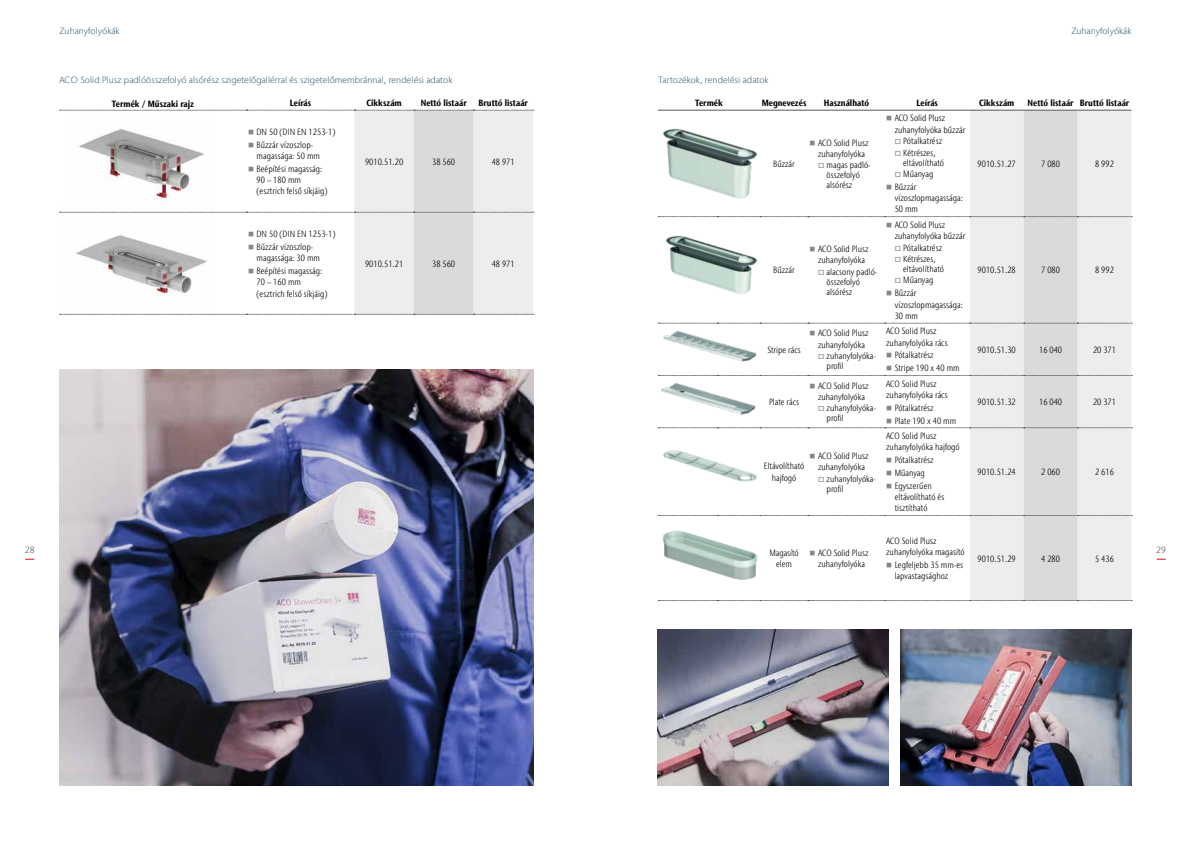
<style>
.page{position:relative;width:1191px;height:842px;background:#fff}
.page>*{position:absolute;margin:0;border:0;box-sizing:border-box;transform-origin:0 0}
.t1{font:300 condensed 9px/11.3px "Stone Sans IIITC Com";letter-spacing:.005em;color:#000}
.t2{font:300 9px "Stone Sans IIITC Com";letter-spacing:.005em;color:#415f77}
.t3{font:700 condensed 9px "Stone Sans IIITC Com";color:#000}
.t4{font:300 9px "Stone Sans IIITC Com";color:#575756}
.s1{color:#878787}
</style>
<div class="page">
<img style="left:658px;top:629px;width:230px;height:157px">
<img style="left:900px;top:629px;width:231px;height:157px">
<img style="left:60px;top:369px;width:473px;height:417px">
<svg style="left:60px;top:110px;width:474px;height:205px"></svg>
<img style="left:67px;top:111px;width:147px;height:95px">
<img style="left:59px;top:206px;width:155px;height:106px">
<svg style="left:658px;top:110px;width:474px;height:491px"></svg>
<img style="left:662px;top:450px;width:95px;height:32px">
<img style="left:662px;top:129px;width:95px;height:71px">
<img style="left:665px;top:235px;width:92px;height:60px">
<img style="left:662px;top:530px;width:95px;height:50px">
<img style="left:662px;top:330px;width:95px;height:32px">
<img style="left:660px;top:382px;width:96px;height:33px">
<p class="t2" style="left:59px;top:26px;width:62px">Zuhanyfolyókák</p>
<p class="t2" style="left:1071px;top:26px;width:62px">Zuhanyfolyókák</p>
<p class="t2" style="left:59px;top:75px;width:394px">ACO Solid Plusz padlóösszefolyó alsórész szigetelőgallérral és szigetelőmembránnal, rendelési adatok</p>
<p class="t3" style="left:112px;top:98px;width:84px">Termék / Műszaki rajz</p>
<p class="t3" style="left:290px;top:97px;width:23px">Leírás</p>
<p class="t3" style="left:366px;top:97px;width:37px">Cikkszám</p>
<p class="t3" style="left:421px;top:97px;width:47px">Nettó listaár</p>
<p class="t3" style="left:478px;top:97px;width:51px">Bruttó listaár</p>
<p class="t1" style="left:248px;top:126px;width:89px"><span class="s1">■</span> DN 50 (DIN EN 1253-1)</p>
<p class="t1" style="left:256px;top:139px;width:65px;text-indent:-9px"><span class="s1">■</span> Bűzzár vízoszlop&shy;magassága: 50 mm</p>
<p class="t1" style="left:256px;top:163px;width:72px;text-indent:-9px"><span class="s1">■</span> Beépítési magasság:<br>90 – 180 mm (esztrich felső síkjáig)</p>
<p class="t2" style="left:658px;top:75px;width:112px">Tartozékok, rendelési adatok</p>
<p class="t3" style="left:695px;top:97px;width:29px">Termék</p>
<p class="t3" style="left:761px;top:97px;width:46px">Megnevezés</p>
<p class="t3" style="left:824px;top:97px;width:47px">Használható</p>
<p class="t3" style="left:916px;top:97px;width:23px">Leírás</p>
<p class="t3" style="left:979px;top:97px;width:37px">Cikkszám</p>
<p class="t3" style="left:1027px;top:97px;width:103px">Nettó listaár Bruttó listaár</p>
<p class="t1" style="left:894px;top:113px;width:72px;text-indent:-9px"><span class="s1">■</span> ACO Solid Plusz zuhanyfolyóka bűzzár</p>
<p class="t1" style="left:894px;top:135px;width:49px"><span class="s1">□</span> Pótalkatrész</p>
<p class="t1" style="left:903px;top:147px;width:42px;line-height:10px;text-indent:-9px"><span class="s1">□</span> Kétrészes, eltávolítható</p>
<p class="t1" style="left:894px;top:168px;width:40px"><span class="s1">□</span> Műanyag</p>
<p class="t1" style="left:894px;top:181px;width:70px;text-indent:-9px"><span class="s1">■</span> Bűzzár vízoszlopmagassága:<br>50 mm</p>
<p class="t1" style="left:809px;top:137px;width:61px;text-align:center"><span class="s1">■</span> ACO Solid Plusz zuhanyfolyóka</p>
<p class="t1" style="left:826px;top:160px;width:46px;line-height:10px;text-indent:-9px"><span class="s1">□</span> magas padló&shy;összefolyó alsórész</p>
<p class="t1" style="left:365px;top:156px;width:40px">9010.51.20</p>
<p class="t1" style="left:432px;top:156px;width:24px">38 560</p>
<p class="t1" style="left:492px;top:156px;width:24px">48 971</p>
<p class="t1" style="left:773px;top:158px;width:23px">Bűzzár</p>
<p class="t1" style="left:977px;top:158px;width:40px">9010.51.27</p>
<p class="t1" style="left:1041px;top:158px;width:20px">7 080</p>
<p class="t1" style="left:1095px;top:158px;width:20px">8 992</p>
<p class="t1" style="left:248px;top:228px;width:89px"><span class="s1">■</span> DN 50 (DIN EN 1253-1)</p>
<p class="t1" style="left:256px;top:241px;width:65px;text-indent:-9px"><span class="s1">■</span> Bűzzár vízoszlop&shy;magassága: 30 mm</p>
<p class="t1" style="left:256px;top:265px;width:72px;text-indent:-9px"><span class="s1">■</span> Beépítési magasság:<br>70 – 160 mm (esztrich felső síkjáig)</p>
<p class="t1" style="left:365px;top:258px;width:40px">9010.51.21</p>
<p class="t1" style="left:432px;top:258px;width:24px">38 560</p>
<p class="t1" style="left:492px;top:258px;width:24px">48 971</p>
<p class="t1" style="left:773px;top:265px;width:23px">Bűzzár</p>
<p class="t1" style="left:809px;top:243px;width:61px;text-align:center"><span class="s1">■</span> ACO Solid Plusz zuhanyfolyóka</p>
<p class="t1" style="left:826px;top:267px;width:52px;line-height:10px;text-indent:-9px"><span class="s1">□</span> alacsony padló&shy;összefolyó alsórész</p>
<p class="t1" style="left:767px;top:344px;width:35px">Stripe rács</p>
<p class="t1" style="left:769px;top:396px;width:32px">Plate rács</p>
<p class="t1" style="left:809px;top:328px;width:61px;text-align:center"><span class="s1">■</span> ACO Solid Plusz zuhanyfolyóka</p>
<p class="t1" style="left:826px;top:351px;width:51px;line-height:10px;text-indent:-9px"><span class="s1">□</span> zuhanyfolyóka&shy;profil</p>
<p class="t1" style="left:809px;top:380px;width:61px;text-align:center"><span class="s1">■</span> ACO Solid Plusz zuhanyfolyóka</p>
<p class="t1" style="left:826px;top:403px;width:51px;line-height:10px;text-indent:-9px"><span class="s1">□</span> zuhanyfolyóka&shy;profil</p>
<p class="t1" style="left:809px;top:450px;width:61px;text-align:center"><span class="s1">■</span> ACO Solid Plusz zuhanyfolyóka</p>
<p class="t1" style="left:826px;top:473px;width:51px;line-height:10px;text-indent:-9px"><span class="s1">□</span> zuhanyfolyóka&shy;profil</p>
<p class="t1" style="left:764px;top:460px;width:42px;line-height:11.9px;text-align:center">Eltávolítható hajfogó</p>
<p class="t1" style="left:894px;top:219px;width:72px;text-indent:-9px"><span class="s1">■</span> ACO Solid Plusz zuhanyfolyóka bűzzár</p>
<p class="t1" style="left:894px;top:242px;width:49px"><span class="s1">□</span> Pótalkatrész</p>
<p class="t1" style="left:903px;top:254px;width:42px;line-height:10px;text-indent:-9px"><span class="s1">□</span> Kétrészes, eltávolítható</p>
<p class="t1" style="left:894px;top:275px;width:40px"><span class="s1">□</span> Műanyag</p>
<p class="t1" style="left:894px;top:287px;width:70px;text-indent:-9px"><span class="s1">■</span> Bűzzár vízoszlopmagassága:<br>30 mm</p>
<p class="t1" style="left:886px;top:325px;width:63px">ACO Solid Plusz zuhanyfolyóka rács</p>
<p class="t1" style="left:886px;top:350px;width:49px"><span class="s1">■</span> Pótalkatrész</p>
<p class="t1" style="left:886px;top:362px;width:75px"><span class="s1">■</span> Stripe 190 x 40 mm</p>
<p class="t1" style="left:886px;top:378px;width:63px">ACO Solid Plusz zuhanyfolyóka rács</p>
<p class="t1" style="left:886px;top:402px;width:49px"><span class="s1">■</span> Pótalkatrész</p>
<p class="t1" style="left:886px;top:415px;width:72px"><span class="s1">■</span> Plate 190 x 40 mm</p>
<p class="t1" style="left:886px;top:430px;width:75px">ACO Solid Plusz zuhanyfolyóka hajfogó</p>
<p class="t1" style="left:886px;top:454px;width:49px"><span class="s1">■</span> Pótalkatrész</p>
<p class="t1" style="left:886px;top:467px;width:40px"><span class="s1">■</span> Műanyag</p>
<p class="t1" style="left:894px;top:480px;width:51px;text-indent:-9px"><span class="s1">■</span> Egyszerűen eltávolítható és tisztítható</p>
<p class="t1" style="left:977px;top:265px;width:40px">9010.51.28</p>
<p class="t1" style="left:1041px;top:265px;width:20px">7 080</p>
<p class="t1" style="left:1095px;top:265px;width:20px">8 992</p>
<p class="t1" style="left:977px;top:344px;width:40px">9010.51.30</p>
<p class="t1" style="left:1039px;top:344px;width:24px">16 040</p>
<p class="t1" style="left:1093px;top:344px;width:24px">20 371</p>
<p class="t1" style="left:977px;top:396px;width:40px">9010.51.32</p>
<p class="t1" style="left:1039px;top:396px;width:24px">16 040</p>
<p class="t1" style="left:1093px;top:396px;width:24px">20 371</p>
<p class="t1" style="left:977px;top:466px;width:40px">9010.51.24</p>
<p class="t1" style="left:1041px;top:466px;width:20px">2 060</p>
<p class="t1" style="left:1095px;top:466px;width:20px">2 616</p>
<p class="t1" style="left:886px;top:535px;width:80px">ACO Solid Plusz zuhanyfolyóka magasító</p>
<p class="t1" style="left:894px;top:559px;width:70px;text-indent:-9px"><span class="s1">■</span> Legfeljebb 35 mm-es lapvastagsághoz</p>
<p class="t4" style="left:25px;top:544px;width:11px">28</p>
<p class="t4" style="left:1156px;top:544px;width:11px">29</p>
<p class="t1" style="left:769px;top:546px;width:31px;line-height:11.9px;text-align:center">Magasító elem</p>
<p class="t1" style="left:809px;top:547px;width:61px;text-align:center"><span class="s1">■</span> ACO Solid Plusz zuhanyfolyóka</p>
<p class="t1" style="left:977px;top:553px;width:40px">9010.51.29</p>
<p class="t1" style="left:1041px;top:553px;width:20px">4 280</p>
<p class="t1" style="left:1095px;top:553px;width:20px">5 436</p>
</div>
